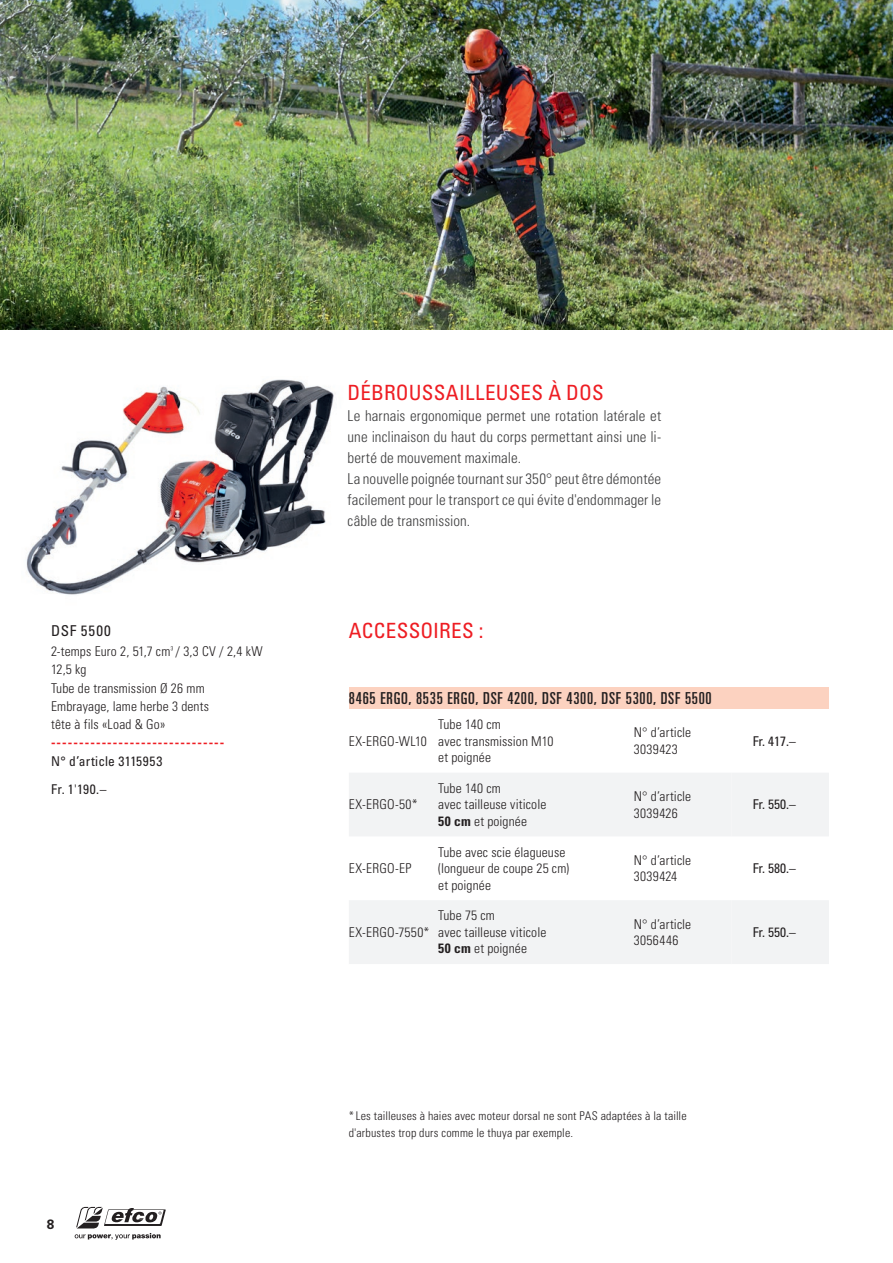
<style>
.page{position:relative;width:893px;height:1263px;background:#fff}
.page>*{position:absolute;margin:0;border:0;box-sizing:border-box;transform-origin:0 0}
.Tabelle_Titel_Hero_e{font:condensed 21px "Univers LT Pro";letter-spacing:.01em;color:#ee1d23}
.Tabelle_Titel_Hero_B{font:condensed 21px "Univers LT Pro";letter-spacing:.015em;color:#ee1d23}
._66_Tabelle_Text{font:ultra-condensed 16.5px "Univers LT Std";letter-spacing:.04em;color:#231f20}
._01_Grundschrift{font:300 condensed 15px/21px "Univers LT Std";letter-spacing:.005em;color:#3e3e3f;text-align:justify}
._60_Tabelle_Titel{font:condensed 15px "Univers LT Pro";letter-spacing:.07em;color:#231f20}
._66_Tabelle_Text-2{font:300 condensed 13.5px/16.5px "Univers LT Std";letter-spacing:.01em;color:#231f20}
._67_Tabelle_Text_fet{font:condensed 13.5px "Univers LT Pro";color:#231f20}
._66_Tabelle_Text-3{font:700 13.5px "Univers LT Std";color:#ee1d23}
._67_Tabelle_Text_fet-2{font:condensed 13.5px "Univers LT Pro";letter-spacing:.02em;color:#231f20}
.t1{font:700 13.5px "Univers LT Std";color:#231f20}
._66_Tabelle_Text-4{font:300 condensed 12px/16.5px "Univers LT Std";letter-spacing:.015em;color:#231f20}
.s1{font-weight:700}
</style>
<div class="page">
<img style="left:26px;top:379px;width:308px;height:216px">
<svg style="left:75px;top:1206px;width:91px;height:34px"></svg>
<img style="left:0;top:0;width:893px;height:330px">
<div style="left:731px;top:688px;width:98px;height:21px;background:#fcd2c0"></div>
<svg style="left:732px;top:773px;width:97px;height:191px"></svg>
<div style="left:349px;top:688px;width:382px;height:21px;background:#fcd2c0"></div>
<svg style="left:349px;top:773px;width:382px;height:191px;fill:#f2f3f4"></svg>
<p class="_60_Tabelle_Titel" style="left:51px;top:621px;width:61px">DSF 5500</p>
<p class="_66_Tabelle_Text-2" style="left:51px;top:643px;width:213px">2-temps Euro 2, 51,7 cm<sup>³</sup> / 3,3 CV / 2,4 kW</p>
<p class="_66_Tabelle_Text-2" style="left:51px;top:661px;width:37px">12,5 kg</p>
<p class="_66_Tabelle_Text-2" style="left:51px;top:680px;width:155px">Tube de transmission Ø 26 mm</p>
<p class="_66_Tabelle_Text-2" style="left:51px;top:698px;width:160px">Embrayage, lame herbe 3 dents</p>
<p class="_66_Tabelle_Text-2" style="left:51px;top:716px;width:116px">tête à fils «Load &amp; Go»</p>
<p class="_66_Tabelle_Text-3" style="left:51px;top:735px;width:175px">-------------------------------</p>
<p class="_67_Tabelle_Text_fet-2" style="left:51px;top:752px;width:113px">N° d’article 3115953</p>
<p class="_67_Tabelle_Text_fet" style="left:51px;top:781px;width:57px">Fr. 1'190.–</p>
<p class="t1" style="left:47px;top:1216px;width:9px">8</p>
<p class="Tabelle_Titel_Hero_e" style="left:348px;top:379px;width:258px">DÉBROUSSAILLEUSES À DOS</p>
<p class="_01_Grundschrift" style="left:348px;top:405px;width:315px">Le harnais ergonomique permet une rotation latérale et une inclinaison du haut du corps permettant ainsi une li&shy;berté de mouvement maximale.</p>
<p class="_01_Grundschrift" style="left:348px;top:468px;width:315px">La nouvelle poignée tournant sur 350° peut être démontée facilement pour le transport ce qui évite d'endommager le câble de transmission.</p>
<p class="Tabelle_Titel_Hero_B" style="left:349px;top:617px;width:136px">ACCESSOIRES :</p>
<p class="_66_Tabelle_Text" style="left:349px;top:689px;width:364px">8465 ERGO, 8535 ERGO, DSF 4200, DSF 4300, DSF 5300, DSF 5500</p>
<p class="_66_Tabelle_Text-2" style="left:349px;top:733px;width:80px">EX-ERGO-WL10</p>
<p class="_66_Tabelle_Text-2" style="left:438px;top:716px;width:117px">Tube 140 cm<br>avec transmission M10 et poignée</p>
<p class="_66_Tabelle_Text-2" style="left:634px;top:724px;width:59px">N° d’article<br>3039423</p>
<p class="_66_Tabelle_Text-2" style="left:349px;top:796px;width:70px">EX-ERGO-50*</p>
<p class="_66_Tabelle_Text-2" style="left:349px;top:860px;width:64px">EX-ERGO-EP</p>
<p class="_66_Tabelle_Text-2" style="left:349px;top:924px;width:82px">EX-ERGO-7550*</p>
<p class="_66_Tabelle_Text-2" style="left:438px;top:780px;width:110px">Tube 140 cm<br>avec tailleuse viticole<br><span class="s1">50 cm</span> et poignée</p>
<p class="_66_Tabelle_Text-2" style="left:634px;top:788px;width:59px">N° d’article<br>3039426</p>
<p class="_66_Tabelle_Text-2" style="left:438px;top:844px;width:133px">Tube avec scie élagueuse (longueur de coupe 25 cm) et poignée</p>
<p class="_66_Tabelle_Text-2" style="left:634px;top:852px;width:59px">N° d’article<br>3039424</p>
<p class="_66_Tabelle_Text-2" style="left:438px;top:907px;width:110px">Tube 75 cm<br>avec tailleuse viticole<br><span class="s1">50 cm</span> et poignée</p>
<p class="_66_Tabelle_Text-2" style="left:634px;top:916px;width:59px">N° d’article<br>3056446</p>
<p class="_67_Tabelle_Text_fet" style="left:753px;top:732px;width:45px">Fr. 417.–</p>
<p class="_67_Tabelle_Text_fet" style="left:753px;top:796px;width:45px">Fr. 550.–</p>
<p class="_67_Tabelle_Text_fet" style="left:753px;top:860px;width:45px">Fr. 580.–</p>
<p class="_67_Tabelle_Text_fet" style="left:753px;top:924px;width:45px">Fr. 550.–</p>
<p class="_66_Tabelle_Text-4" style="left:349px;top:1108px;width:339px">*Les tailleuses à haies avec moteur dorsal ne sont PAS adaptées à la taille d'arbustes trop durs comme le thuya par exemple.</p>
</div>
